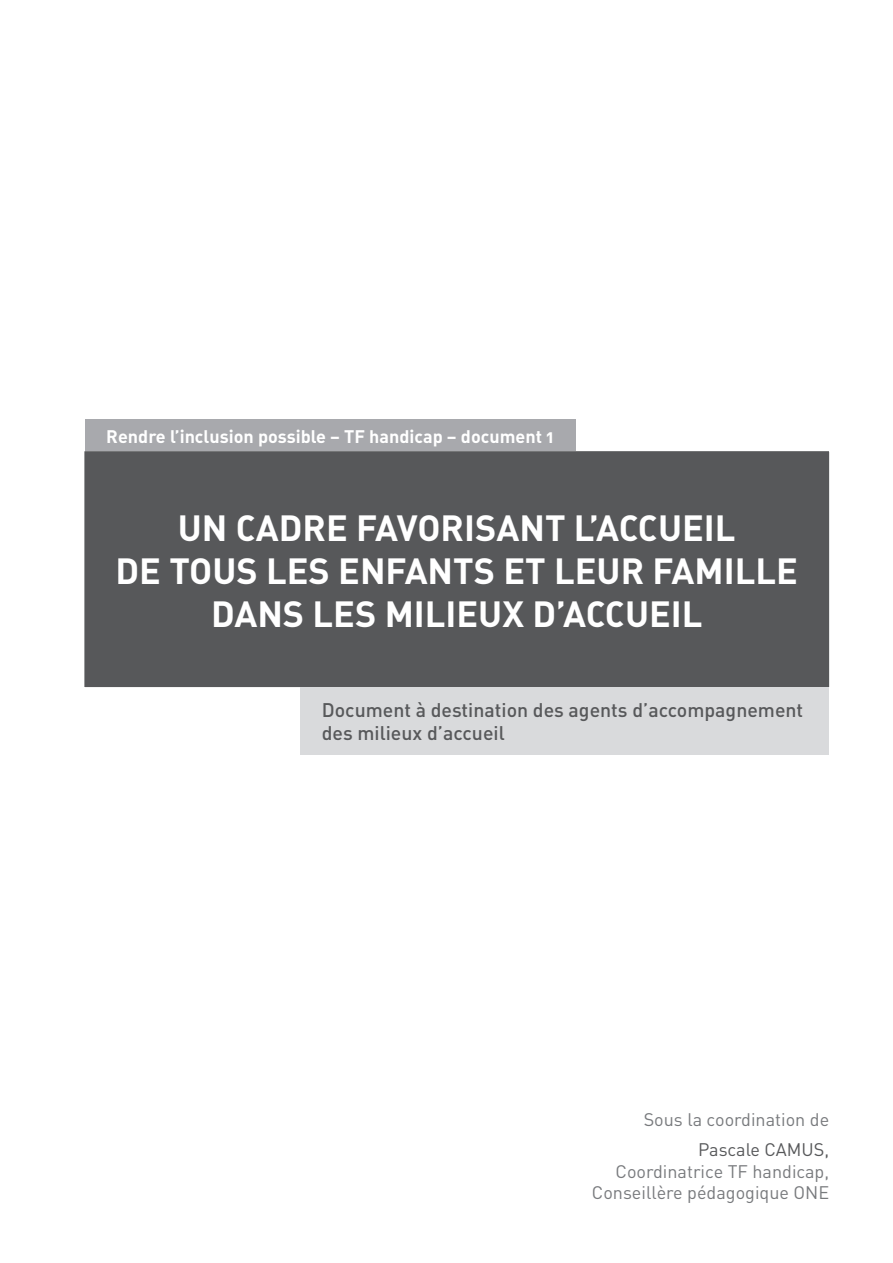
<style>
.page{position:relative;width:893px;height:1263px;background:#fff}
.page>*{position:absolute;margin:0;border:0;box-sizing:border-box;transform-origin:0 0}
.t1{font:36px/43.2px "DIN Bold Alternate";color:#fff;text-align:center}
.t2{font:500 19.5px/23.4px "DIN";color:#57585a}
.t3{font:18px/21.6px "DIN";color:#787a7d;text-align:right}
.t4{font:18px "DIN Bold Alternate";color:#fff}
.s1{color:#57585a}
</style>
<div class="page">
<div style="left:84px;top:440px;width:746px;height:248px;background:#57585a"></div>
<div style="left:300px;top:687px;width:529px;height:67px;background:#d9dadc"></div>
<div style="left:85px;top:419px;width:490px;height:32px;background:#a8a9ad"></div>
<p class="t4" style="left:106px;top:424px;width:449px">Rendre l’inclusion possible – TF handicap – document 1</p>
<p class="t1" style="left:116px;top:505px;width:684px">UN CADRE FAVORISANT L’ACCUEIL<br>DE TOUS LES ENFANTS ET LEUR FAMILLE<br>DANS LES MILIEUX D’ACCUEIL</p>
<p class="t2" style="left:322px;top:697px;width:483px">Document à destination des agents d’accompagnement des milieux d’accueil</p>
<p class="t3" style="left:644px;top:1108px;width:187px">Sous la coordination de</p>
<p class="t3" style="left:592px;top:1138px;width:239px"><span class="s1">Pascale CAMUS,<br></span>Coordinatrice TF handicap,<br>Conseillère pédagogique ONE</p>
</div>
